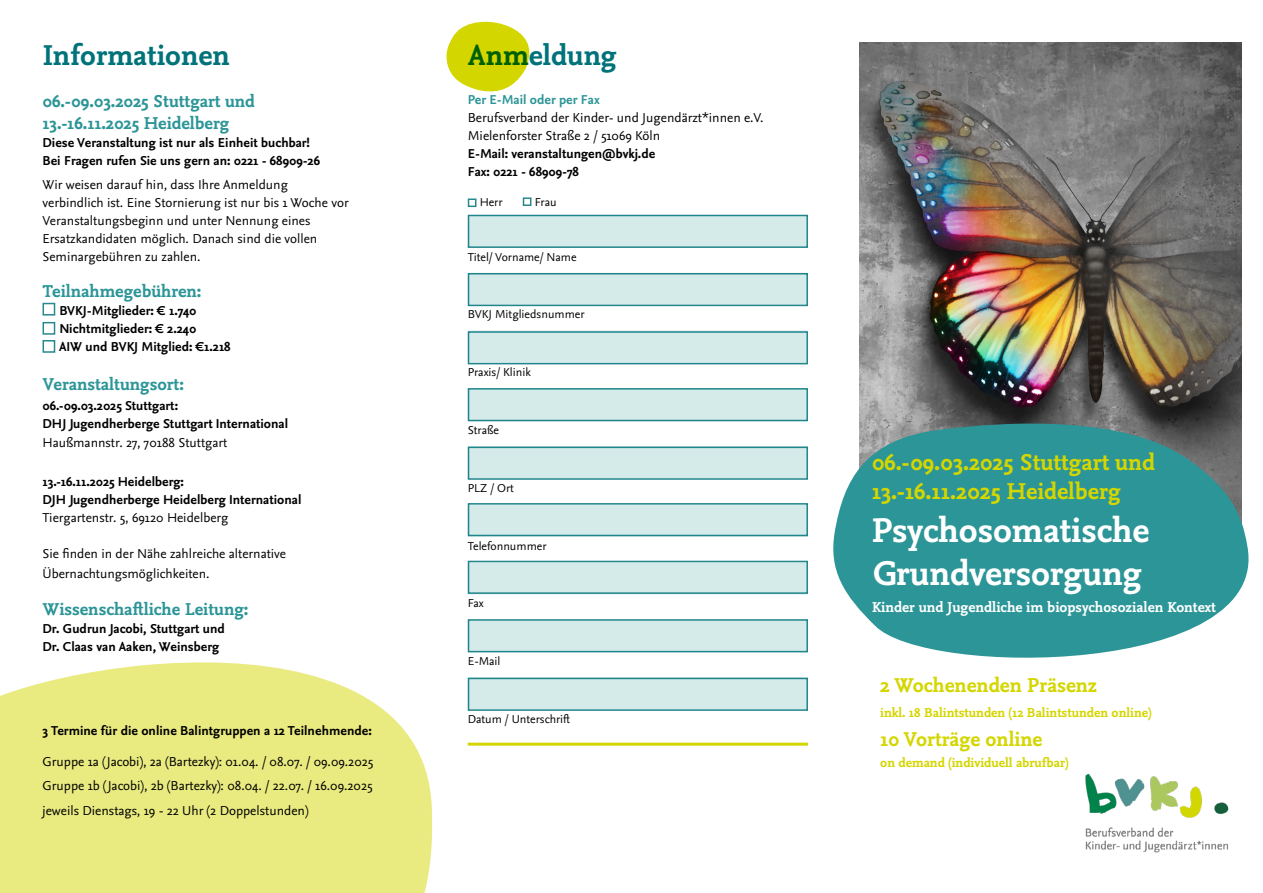
<style>
.page{position:relative;width:1263px;height:893px;background:#fff}
.page>*{position:absolute;margin:0;border:0;box-sizing:border-box;transform-origin:0 0}
.t1{font:700 36px/43.2px "Nexus Mix OT";color:#fff}
.t2{font:700 30px "Nexus Mix OT";color:#00737a}
.t3{font:700 24px/28.8px "Nexus Mix OT";color:#d4d600}
.t4{font:700 21px "Nexus Mix OT";color:#d4d600}
.t5{font:700 18px/22.5px "Nexus Mix OT";color:#2c9597}
.t6{font:700 18px "Nexus Mix Pro";color:#2c9597}
.t7{font:700 15px "Nexus Mix OT";color:#fff}
.t8{font:13.5px/18px "Nexus Sans OT";color:#000}
.t9{font:700 13.5px/18px "Nexus Sans OT";color:#000}
.t10{font:700 13.5px "Nexus Mix OT";color:#d4d600}
.t11{font:700 13.5px "Nexus Sans Pro";color:#000}
.t12{font:700 13.5px "Nexus Sans OT";color:#2c9597}
.t13{font:12px "Nexus Sans OT";color:#000}
</style>
<div class="page">
<svg style="left:0;top:662px;width:433px;height:231px;fill:#e9ea80"></svg>
<svg style="left:446px;top:21px;width:84px;height:71px"></svg>
<img style="left:859px;top:43px;width:383px;height:372px">
<svg style="left:833px;top:415px;width:416px;height:243px;fill:#2c9597"></svg>
<img style="left:1085px;top:773px;width:144px;height:80px">
<div style="left:468px;top:215px;width:340px;height:33px;background:#d4ebea"></div>
<div style="left:468px;top:273px;width:340px;height:33px;background:#d4ebea"></div>
<div style="left:468px;top:330px;width:340px;height:33px;background:#d4ebea"></div>
<div style="left:468px;top:388px;width:340px;height:33px;background:#d4ebea"></div>
<div style="left:468px;top:446px;width:340px;height:33px;background:#d4ebea"></div>
<div style="left:468px;top:504px;width:340px;height:33px;background:#d4ebea"></div>
<div style="left:468px;top:562px;width:340px;height:33px;background:#d4ebea"></div>
<div style="left:468px;top:619px;width:340px;height:33px;background:#d4ebea"></div>
<div style="left:468px;top:677px;width:340px;height:33px;background:#d4ebea"></div>
<div style="left:468px;top:198px;width:8px;height:9px;border:2px solid #00737a"></div>
<div style="left:523px;top:197px;width:8px;height:9px;border:2px solid #00737a"></div>
<div style="left:468px;top:215px;width:340px;height:33px;border:2px solid #00737a"></div>
<div style="left:468px;top:273px;width:340px;height:33px;border:2px solid #00737a"></div>
<div style="left:468px;top:331px;width:340px;height:33px;border:2px solid #00737a"></div>
<div style="left:468px;top:388px;width:340px;height:33px;border:2px solid #00737a"></div>
<div style="left:468px;top:447px;width:340px;height:33px;border:2px solid #00737a"></div>
<div style="left:468px;top:503px;width:340px;height:33px;border:2px solid #00737a"></div>
<div style="left:468px;top:561px;width:340px;height:33px;border:2px solid #00737a"></div>
<div style="left:468px;top:619px;width:340px;height:33px;border:2px solid #00737a"></div>
<div style="left:468px;top:678px;width:340px;height:33px;border:2px solid #00737a"></div>
<hr style="left:468px;top:743px;width:340px;height:3px;background:#d4d600">
<div style="left:43px;top:303px;width:12px;height:13px;border:2px solid #00737a"></div>
<div style="left:43px;top:322px;width:12px;height:13px;border:2px solid #00737a"></div>
<div style="left:43px;top:340px;width:12px;height:13px;border:2px solid #00737a"></div>
<h2 class="t2" style="left:43px;top:38px;width:189px">Informationen</h2>
<h3 class="t5" style="left:43px;top:90px;width:214px">06.-09.03.2025 Stuttgart und<br>13.-16.11.2025 Heidelberg</h3>
<p class="t9" style="left:43px;top:134px;width:279px">Diese Veranstaltung ist nur als Einheit buchbar!<br>Bei Fragen rufen Sie uns gern an: 0221 - 68909-26</p>
<p class="t8" style="left:43px;top:176px;width:308px">Wir weisen darauf hin, dass Ihre Anmeldung verbindlich ist. Eine Stornierung ist nur bis 1 Woche vor Veranstaltungsbeginn und unter Nennung eines Ersatzkandidaten möglich. Danach sind die vollen Seminargebühren zu zahlen.</p>
<h3 class="t5" style="left:43px;top:281px;width:160px">Teilnahmegebühren:</h3>
<p class="t9" style="left:59px;top:303px;width:173px">BVKJ-Mitglieder: € 1.740<br>Nichtmitglieder: € 2.240<br>AIW und BVKJ Mitglied: €1.218</p>
<h3 class="t6" style="left:43px;top:371px;width:143px">Veranstaltungsort:</h3>
<p class="t11" style="left:43px;top:395px;width:137px">06.-09.03.2025 Stuttgart:</p>
<p class="t9" style="left:43px;top:415px;width:247px">DHJ Jugendherberge Stuttgart International</p>
<p class="t8" style="left:43px;top:434px;width:186px">Haußmannstr. 27, 70188 Stuttgart</p>
<p class="t11" style="left:43px;top:472px;width:143px">13.-16.11.2025 Heidelberg:</p>
<p class="t9" style="left:43px;top:492px;width:260px">DJH Jugendherberge Heidelberg International</p>
<p class="t8" style="left:43px;top:509px;width:187px">Tiergartenstr. 5, 69120 Heidelberg</p>
<p class="t8" style="left:43px;top:545px;width:245px;line-height:19.5px">Sie finden in der Nähe zahlreiche alternative<br>Übernachtungsmöglichkeiten.</p>
<h3 class="t5" style="left:43px;top:599px;width:207px">Wissenschaftliche Leitung:</h3>
<p class="t9" style="left:43px;top:621px;width:184px">Dr. Gudrun Jacobi, Stuttgart und<br>Dr. Claas van Aaken, Weinsberg</p>
<p class="t9" style="left:43px;top:722px;width:331px">3 Termine für die online Balintgruppen a 12 Teilnehmende:</p>
<p class="t8" style="left:43px;top:749px;width:332px;line-height:24.5px;text-align:justify">Gruppe 1a (Jacobi), 2a (Bartezky): 01.04. / 08.07. / 09.09.2025<br>Gruppe 1b (Jacobi), 2b (Bartezky): 08.04. / 22.07. / 16.09.2025 jeweils Dienstags, 19 - 22 Uhr (2 Doppelstunden)</p>
<h2 class="t2" style="left:468px;top:38px;width:151px">Anmeldung</h2>
<p class="t12" style="left:468px;top:91px;width:133px">Per E-Mail oder per Fax</p>
<p class="t8" style="left:468px;top:109px;width:297px">Berufsverband der Kinder- und Jugendärzt*innen e.V.<br>Mielenforster Straße 2 / 51069 Köln</p>
<p class="t9" style="left:468px;top:145px;width:189px">E-Mail: veranstaltungen@bvkj.de<br>Fax: 0221 - 68909-78</p>
<p class="t13" style="left:480px;top:195px;width:24px">Herr</p>
<p class="t13" style="left:535px;top:195px;width:23px">Frau</p>
<p class="t13" style="left:468px;top:250px;width:110px">Titel/ Vorname/ Name</p>
<p class="t13" style="left:468px;top:308px;width:118px">BVKJ Mitgliedsnummer</p>
<p class="t13" style="left:468px;top:365px;width:65px">Praxis/ Klinik</p>
<p class="t13" style="left:468px;top:423px;width:33px">Straße</p>
<p class="t13" style="left:468px;top:481px;width:48px">PLZ / Ort</p>
<p class="t13" style="left:468px;top:539px;width:80px">Telefonnummer</p>
<p class="t13" style="left:468px;top:597px;width:18px">Fax</p>
<p class="t13" style="left:468px;top:654px;width:34px">E-Mail</p>
<p class="t13" style="left:468px;top:712px;width:104px">Datum / Unterschrift</p>
<h3 class="t3" style="left:872px;top:449px;width:285px">06.-09.03.2025 Stuttgart und<br>13.-16.11.2025 Heidelberg</h3>
<h1 class="t1" style="left:872px;top:511px;width:279px">Psychosomatische<br>Grundversorgung</h1>
<p class="t7" style="left:872px;top:599px;width:346px">Kinder und Jugendliche im biopsychosozialen Kontext</p>
<h3 class="t4" style="left:880px;top:673px;width:219px">2 Wochenenden Präsenz</h3>
<p class="t10" style="left:880px;top:705px;width:273px">inkl. 18 Balintstunden (12 Balintstunden online)</p>
<h3 class="t4" style="left:880px;top:727px;width:164px">10 Vorträge online</h3>
<p class="t10" style="left:880px;top:754px;width:190px">on demand (individuell abrufbar)</p>
</div>
